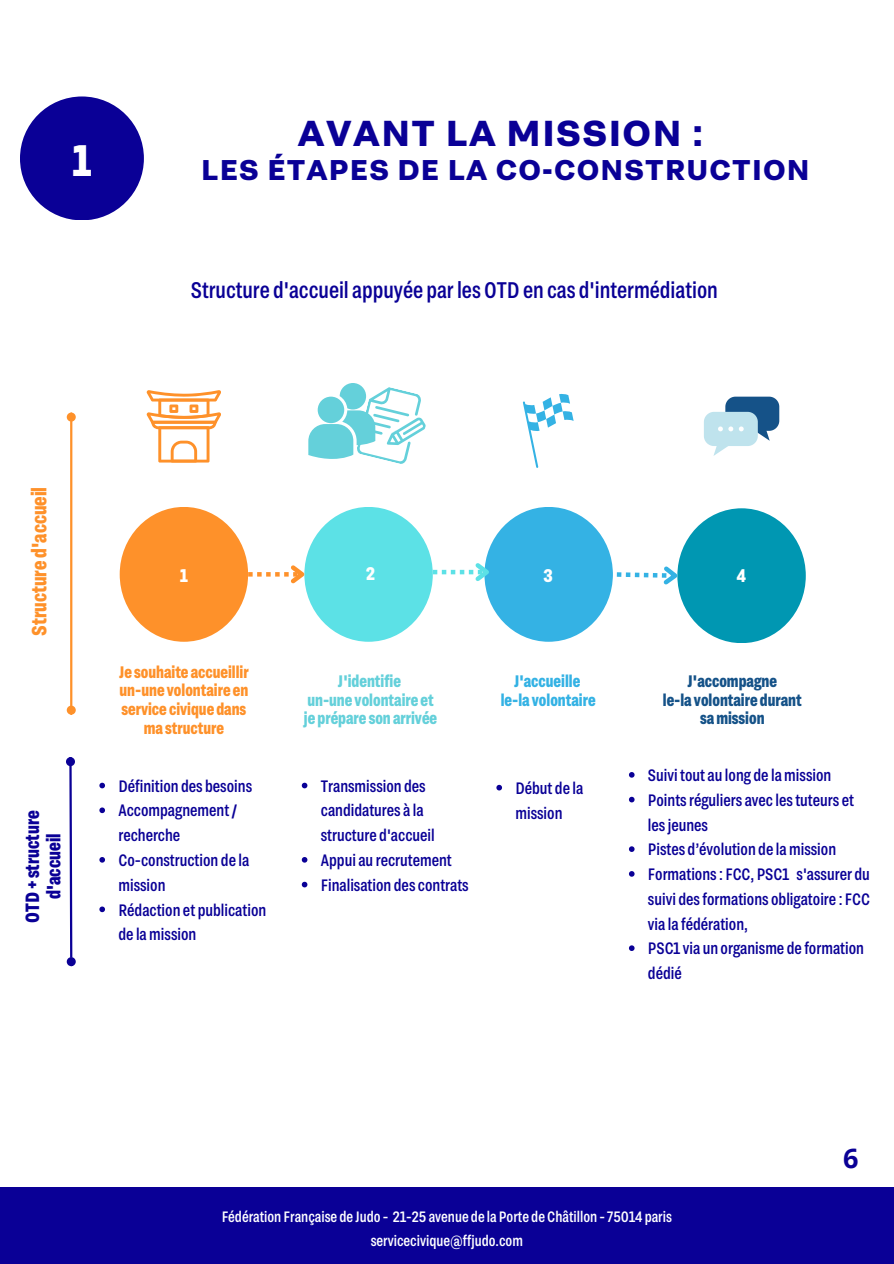
<style>
.page{position:relative;width:894px;height:1264px;background:#fff}
.page>*{position:absolute;margin:0;border:0;box-sizing:border-box;transform-origin:0 0}
.t1{font:700 43.95px "Grtsk Zetta";color:#fff}
.t2{font:700 36px "Grtsk Peta";letter-spacing:.04em;color:#0a0096}
.t3{font:700 28.5px "Grtsk Peta";letter-spacing:.04em;color:#0a0096}
.t4{font:700 27px "Open Sans";color:#0a0096}
.t5{font:500 22.5px "Grtsk Zetta";color:#0a0096}
.t6{font:700 20.7px "Grtsk Zetta";color:#fe912a}
.t7{font:700 19.2px/21.5px "Grtsk Zetta";color:#0a0096;text-align:center}
.t8{font:700 18.3px "Grtsk Zetta";color:#fff}
.t9{font:700 16.65px/18.8px "Grtsk Zetta";color:#fe912a;text-align:center}
.t10{font:700 16.65px/18.8px "Grtsk Zetta";color:#64d0da;text-align:center}
.t11{font:700 16.65px/18.8px "Grtsk Zetta";color:#155288;text-align:center}
.t12{font:700 16.65px/18.8px "Grtsk Zetta";color:#34b2e4;text-align:center}
.t13{font:500 16.5px/24.8px "Grtsk Zetta";color:#0a0096}
.t14{font:500 15px/24.8px "Grtsk Zetta";color:#fff;text-align:center}
</style>
<div class="page">
<div style="left:0;top:1187px;width:893px;height:76px;background:#0a0096"></div>
<svg style="left:147px;top:390px;width:74px;height:72px"></svg>
<svg style="left:308px;top:383px;width:118px;height:81px"></svg>
<svg style="left:522px;top:394px;width:51px;height:74px"></svg>
<svg style="left:704px;top:396px;width:75px;height:60px"></svg>
<hr style="left:70px;top:421px;width:2px;height:285px;background:#fe912a">
<div style="left:68px;top:414px;width:7px;height:6px;background:#fe912a;border-radius:50%"></div>
<div style="left:67px;top:412px;width:9px;height:9px;border:2px solid #fe912a;border-radius:50%"></div>
<div style="left:68px;top:706px;width:7px;height:7px;background:#fe912a;border-radius:50%"></div>
<div style="left:67px;top:705px;width:9px;height:9px;border:2px solid #fe912a;border-radius:50%"></div>
<svg style="left:69px;top:766px;width:4px;height:191px"></svg>
<div style="left:67px;top:758px;width:7px;height:7px;background:#0a0096;border-radius:50%"></div>
<div style="left:66px;top:757px;width:9px;height:9px;border:2px solid #0a0096;border-radius:50%"></div>
<div style="left:68px;top:958px;width:7px;height:7px;background:#0a0096;border-radius:50%"></div>
<div style="left:67px;top:957px;width:9px;height:9px;border:2px solid #0a0096;border-radius:50%"></div>
<div style="left:120px;top:507px;width:128px;height:134px;background:#fe912a;border-radius:50%"></div>
<svg style="left:99px;top:782px;width:6px;height:6px"></svg>
<svg style="left:99px;top:807px;width:6px;height:6px"></svg>
<svg style="left:99px;top:857px;width:6px;height:5px"></svg>
<svg style="left:99px;top:906px;width:6px;height:6px"></svg>
<svg style="left:302px;top:782px;width:5px;height:6px"></svg>
<svg style="left:302px;top:857px;width:5px;height:5px"></svg>
<svg style="left:302px;top:881px;width:5px;height:6px"></svg>
<svg style="left:629px;top:772px;width:5px;height:5px"></svg>
<svg style="left:628px;top:796px;width:6px;height:6px"></svg>
<svg style="left:629px;top:846px;width:5px;height:6px"></svg>
<svg style="left:629px;top:871px;width:5px;height:5px"></svg>
<svg style="left:629px;top:945px;width:5px;height:6px"></svg>
<svg style="left:496px;top:784px;width:6px;height:6px"></svg>
<div style="left:304px;top:507px;width:128px;height:134px;background:#5ce1e6;border-radius:50%"></div>
<div style="left:484px;top:507px;width:128px;height:134px;background:#34b2e4;border-radius:50%"></div>
<div style="left:677px;top:508px;width:128px;height:135px;background:#0097b2;border-radius:50%"></div>
<svg style="left:248px;top:561px;width:58px;height:26px"></svg>
<svg style="left:432px;top:559px;width:57px;height:26px"></svg>
<svg style="left:610px;top:562px;width:69px;height:27px"></svg>
<div style="left:20px;top:96px;width:124px;height:124px;background:#0a0096;border-radius:50%"></div>
<p class="t1" style="left:73px;top:132px;width:20px">1</p>
<p class="t2" style="left:298px;top:110px;width:407px">AVANT LA MISSION :</p>
<p class="t3" style="left:201px;top:151px;width:609px">LES ÉTAPES DE LA CO-CONSTRUCTION</p>
<h1 class="t5" style="left:191px;top:276px;width:528px">Structure d'accueil appuyée parles OTD en cas d'intermédiation</h1>
<p class="t6" style="left:26px;top:636px;width:151px;rotate:-90deg">Structured'accueil</p>
<p class="t7" style="left:21px;top:922px;width:113px;rotate:-90deg">OTD+structure d'accueil</p>
<p class="t8" style="left:366px;top:561px;width:11px">2</p>
<p class="t8" style="left:543px;top:563px;width:11px">3</p>
<h2 class="t8" style="left:180px;top:563px;width:9px">1</h2>
<h3 class="t8" style="left:362px;top:563px;width:11px">2</h3>
<p class="t8" style="left:727px;top:563px;width:20px">44</p>
<p class="t9" style="left:119px;top:661px;width:131px">Je souhaite accueillir un-une volontaire en service civique dans ma structure</p>
<p class="t10" style="left:304px;top:671px;width:135px">J'identifie<br>un-une volontaire et je prépare son arrivée</p>
<p class="t12" style="left:500px;top:671px;width:96px">J'accueille le-la volontaire</p>
<h4 class="t11" style="left:662px;top:671px;width:140px">J'accompagne<br>le-la volontaire durant samission</h4>
<h4 class="t13" style="left:647px;top:762px;width:185px">Suivitout au long de la mission</h4>
<h4 class="t13" style="left:647px;top:786px;width:207px">Pointsréguliers avec lestuteurs et lesjeunes</h4>
<h4 class="t13" style="left:647px;top:836px;width:190px">Pistes d’évolution de la mission</h4>
<p class="t13" style="left:647px;top:861px;width:223px;text-align:justify">Formations: FCC, PSC1 s'assurer du suivi desformations obligatoire : FCC via la fédération,</p>
<p class="t13" style="left:647px;top:935px;width:217px">PSC1 via un organisme de formation dédié</p>
<p class="t13" style="left:118px;top:772px;width:135px">Définition des besoins</p>
<p class="t13" style="left:118px;top:797px;width:120px">Accompagnement/ recherche</p>
<p class="t13" style="left:118px;top:847px;width:132px">Co-construction de la mission</p>
<p class="t13" style="left:118px;top:896px;width:149px">Rédaction et publication de la mission</p>
<p class="t13" style="left:321px;top:772px;width:115px">Transmission des candidatures à la structure d'accueil</p>
<p class="t13" style="left:321px;top:847px;width:132px">Appui au recrutement</p>
<p class="t13" style="left:321px;top:871px;width:149px">Finalisation des contrats</p>
<p class="t13" style="left:515px;top:774px;width:69px">Début de la mission</p>
<h2 class="t14" style="left:222px;top:1203px;width:451px">Fédération Française de Judo - 21-25 avenue de la Porte de Châtillon - 75014 paris servicecivique@ffjudo.com</h2>
<p class="t4" style="left:843px;top:1138px;width:17px">6</p>
</div>
